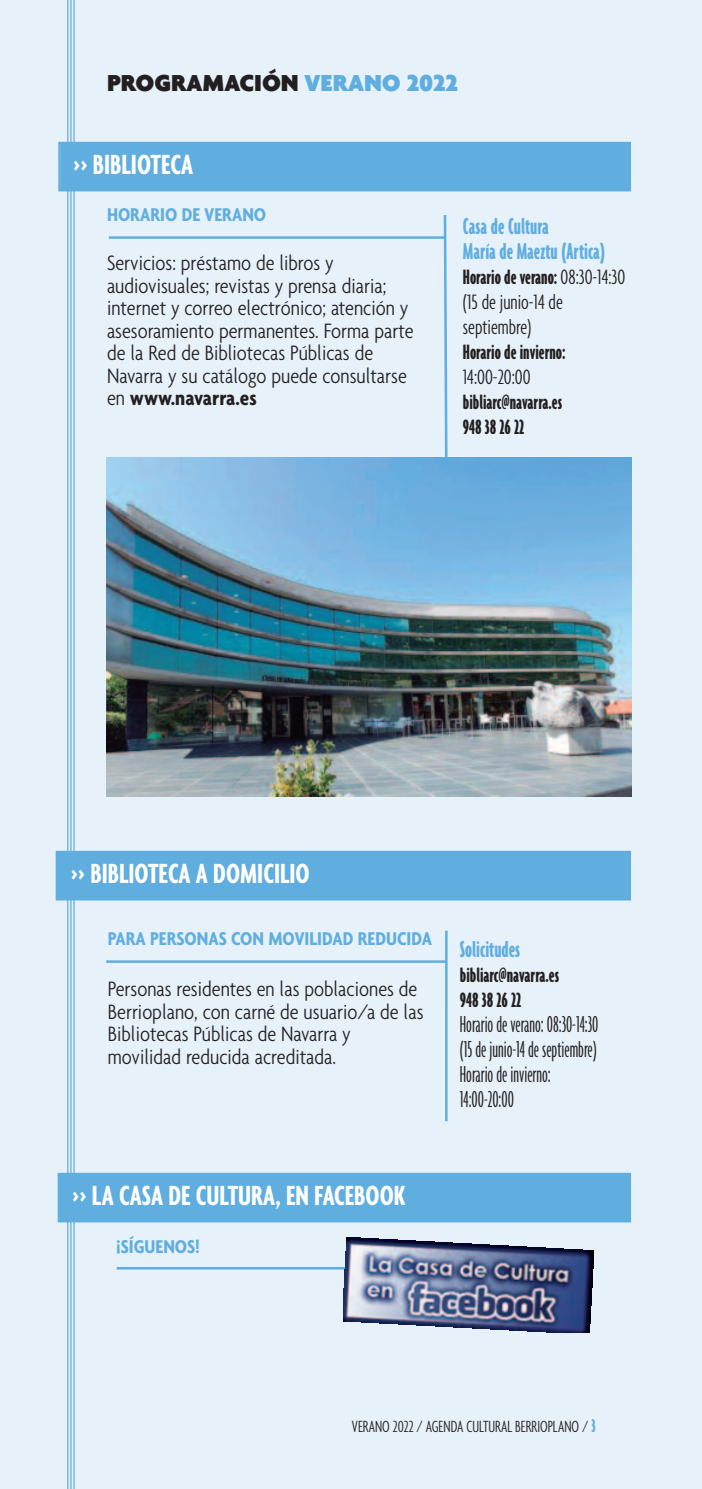
<style>
.page{position:relative;width:702px;height:1489px;background:#fff}
.page>*{position:absolute;margin:0;border:0;box-sizing:border-box;transform-origin:0 0}
.t1{font:700 extra-condensed 30px "Agenda";color:#fff}
.t2{font:300 ultra-condensed 25px/25px "Agenda";color:#231f20}
.t3{font:700 ultra-condensed 25px/25px "Agenda";color:#60aee0}
.t4{font:900 25px "Agenda";color:#231f20}
.t5{font:300 condensed 22.5px/22.5px "Agenda";color:#231f20}
.t6{font:700 ultra-condensed 22.5px/25px "Agenda";color:#231f20}
.t7{font:300 extra-condensed 22.5px/25px "Agenda";color:#231f20}
.t8{font:700 condensed 20px "Agenda";color:#60aee0}
.t9{font:300 extra-condensed 17.5px "Agenda";color:#231f20}
.s1{color:#60aee0}
.s2{font-weight:700}
.s3{font-weight:700;font-stretch:ultra-condensed}
.s4{font-weight:700;font-stretch:ultra-condensed;font-size:20px;color:#60aee0}
</style>
<div class="page">
<div style="left:0;top:0;width:702px;height:1488px;background:#e6f1f9"></div>
<hr style="left:73px;top:0;width:2px;height:1488px;background:#60aee0">
<hr style="left:70px;top:0;width:1px;height:1488px;background:#60aee0">
<hr style="left:67px;top:0;width:1px;height:1488px;background:#60aee0">
<div style="left:61px;top:144px;width:567px;height:45px;background:#60aee0"></div>
<div style="left:58px;top:142px;width:573px;height:49px;border:2px solid #60aee0"></div>
<hr style="left:109px;top:236px;width:336px;height:3px;background:#60aee0">
<svg style="left:442px;top:215px;width:6px;height:242px"></svg>
<div style="left:60px;top:1175px;width:568px;height:44px;background:#60aee0"></div>
<div style="left:58px;top:1172px;width:573px;height:50px;border:2px solid #60aee0"></div>
<hr style="left:117px;top:1266px;width:368px;height:3px;background:#60aee0">
<img style="left:343px;top:1237px;width:250px;height:95px">
<div style="left:58px;top:853px;width:570px;height:44px;background:#60aee0"></div>
<div style="left:56px;top:850px;width:575px;height:50px;border:2px solid #60aee0"></div>
<div style="left:71px;top:861px;width:550px;height:38px;background:#60aee0"></div>
<hr style="left:106px;top:960px;width:340px;height:2px;background:#60aee0">
<hr style="left:445px;top:930px;width:2px;height:191px;background:#60aee0">
<img style="left:106px;top:457px;width:525px;height:339px">
<p class="t4" style="left:107px;top:68px;width:352px">PROGRAMACIÓN <span class="s1">VERANO 2022</span></p>
<h1 class="t1" style="left:73px;top:146px;width:121px">&gt;&gt; BIBLIOTECA</h1>
<p class="t8" style="left:107px;top:202px;width:161px">HORARIO DE VERANO</p>
<p class="t5" style="left:107px;top:251px;width:308px">Servicios: préstamo de libros y audiovisuales; revistas y prensa diaria; internet y correo electrónico; atención y asesoramiento permanentes. Forma parte de la Red de Bibliotecas Públicas de Navarra y su catálogo puede consultarse en <span class="s2">www.navarra.es</span></p>
<p class="t3" style="left:463px;top:213px;width:144px">Casade Cultura<br>Maríade Maeztu(Artica)</p>
<p class="t7" style="left:463px;top:263px;width:164px"><span class="s3">Horariode verano:</span>08:30-14:30 (15 de junio-14 de septiembre)</p>
<p class="t6" style="left:463px;top:338px;width:104px">Horariode invierno:</p>
<p class="t7" style="left:463px;top:363px;width:69px">14:00-20:00</p>
<p class="t6" style="left:463px;top:388px;width:101px">bibliarc@navarra.es<br>9483826 22</p>
<h1 class="t1" style="left:71px;top:855px;width:240px">&gt;&gt; BIBLIOTECA A DOMICILIO</h1>
<p class="t8" style="left:108px;top:926px;width:326px">PARA PERSONAS CON MOVILIDAD REDUCIDA</p>
<p class="t5" style="left:108px;top:977px;width:317px">Personas residentes en las poblaciones de Berrioplano, con carné de usuario/a de las Bibliotecas Públicas de Navarra y movilidad reducida acreditada.</p>
<p class="t3" style="left:460px;top:936px;width:62px">Solicitudes</p>
<p class="t6" style="left:460px;top:962px;width:101px">bibliarc@navarra.es<br>9483826 22</p>
<p class="t2" style="left:460px;top:1011px;width:140px">Horario de verano: 08:30-14:30 (15 de junio-14 de septiembre)<br>Horario de invierno:<br>14:00-20:00</p>
<h1 class="t1" style="left:72px;top:1176px;width:335px">&gt;&gt; LA CASA DE CULTURA, EN FACEBOOK</h1>
<p class="t8" style="left:116px;top:1234px;width:85px">¡SÍGUENOS!</p>
<p class="t9" style="left:352px;top:1415px;width:245px">VERANO 2022 / AGENDA CULTURAL BERRIOPLANO / <span class="s4">3</span></p>
</div>
